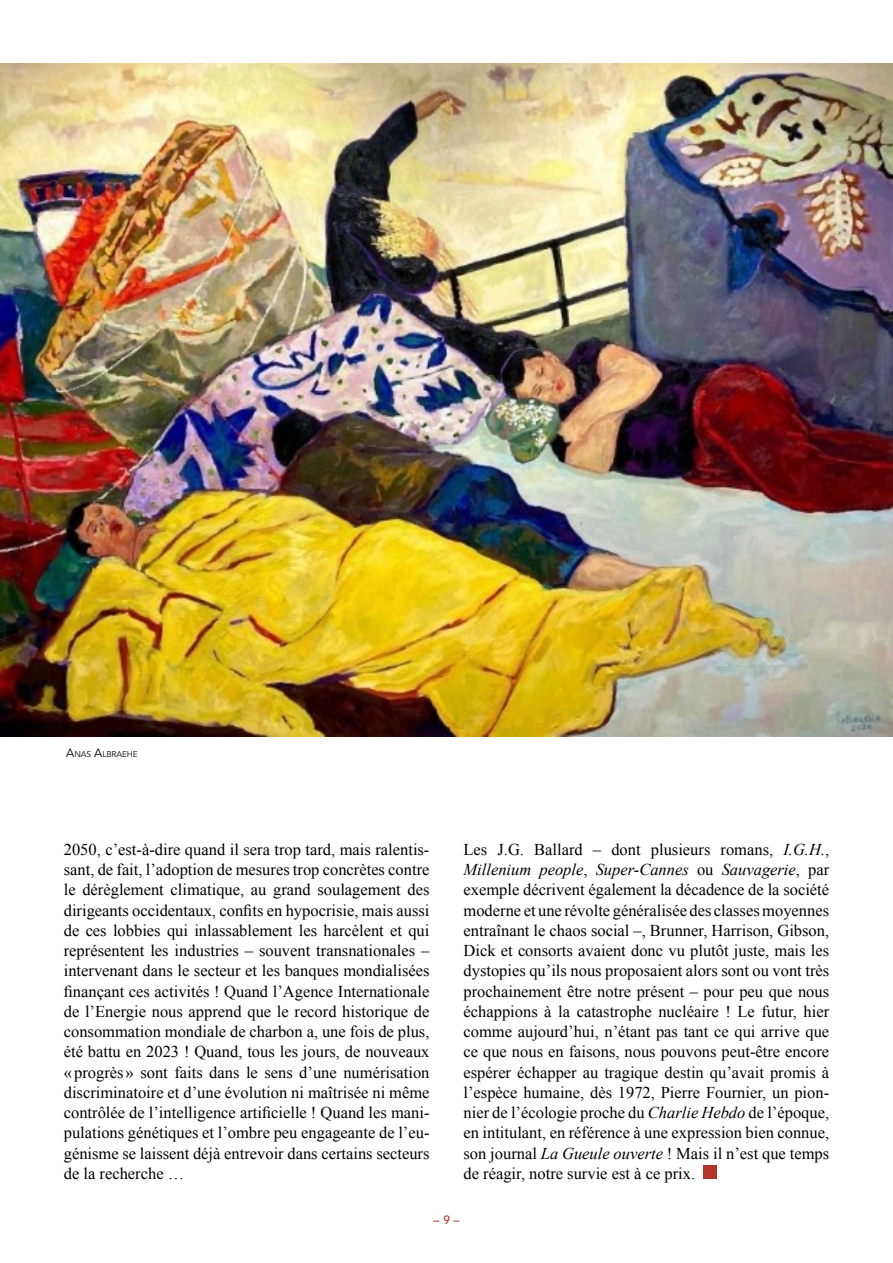
<style>
.page{position:relative;width:893px;height:1263px;background:#fff}
.page>*{position:absolute;margin:0;border:0;box-sizing:border-box;transform-origin:0 0}
.t1{font:16.5px/20.2px "Times New Roman";color:#000;text-align:justify}
.t2{font:500 12px "Avenir";color:#b5342a}
.t3{font:8.4px "Avenir";letter-spacing:-.015em;color:#000}
.s1{font-size:12px}
.s2{font-style:italic}
</style>
<div class="page">
<div style="left:703px;top:1165px;width:14px;height:14px;background:#b5342a"></div>
<img style="left:0;top:64px;width:893px;height:672px">
<p class="t3" style="left:66px;top:749px;width:73px"><span class="s1">A</span>NAS <span class="s1">A</span>LBRAEHE</p>
<p class="t1" style="left:64px;top:839px;width:367px">2050, c’est-à-dire quand il sera trop tard, mais ralentis&shy;sant, de fait, l’adoption de mesures trop concrètes contre le dérèglement climatique, au grand soulagement des dirigeants occidentaux, confits en hypocrisie, mais aussi de ces lobbies qui inlassablement les harcèlent et qui représentent les industries – souvent transnationales – intervenant dans le secteur et les banques mondialisées finançant ces activités ! Quand l’Agence Internationale de l’Energie nous apprend que le record historique de consommation mondiale de charbon a, une fois de plus, été battu en 2023 ! Quand, tous les jours, de nouveaux « progrès » sont faits dans le sens d’une numérisation discriminatoire et d’une évolution ni maîtrisée ni même contrôlée de l’intelligence artificielle ! Quand les mani&shy;pulations génétiques et l’ombre peu engageante de l’eu&shy;génisme se laissent déjà entrevoir dans certains secteurs de la recherche …</p>
<p class="t1" style="left:463px;top:839px;width:367px">Les J.G. Ballard – dont plusieurs romans, <span class="s2">I.G.H.</span>, <span class="s2">Millenium people</span>, <span class="s2">Super-Cannes</span> ou <span class="s2">Sauvagerie</span>, par exemple décrivent également la décadence de la société moderne et une révolte généralisée des classes moyennes entraînant le chaos social –, Brunner, Harrison, Gibson, Dick et consorts avaient donc vu plutôt juste, mais les dystopies qu’ils nous proposaient alors sont ou vont très prochainement être notre présent – pour peu que nous échappions à la catastrophe nucléaire ! Le futur, hier comme aujourd’hui, n’étant pas tant ce qui arrive que ce que nous en faisons, nous pouvons peut-être encore espérer échapper au tragique destin qu’avait promis à l’espèce humaine, dès 1972, Pierre Fournier, un pion&shy;nier de l’écologie proche du <span class="s2">Charlie Hebdo</span> de l’époque, en intitulant, en référence à une expression bien connue, son journal <span class="s2">La Gueule ouverte</span> ! Mais il n’est que temps de réagir, notre survie est à ce prix.</p>
<p class="t2" style="left:434px;top:1209px;width:27px">– 9 –</p>
</div>
